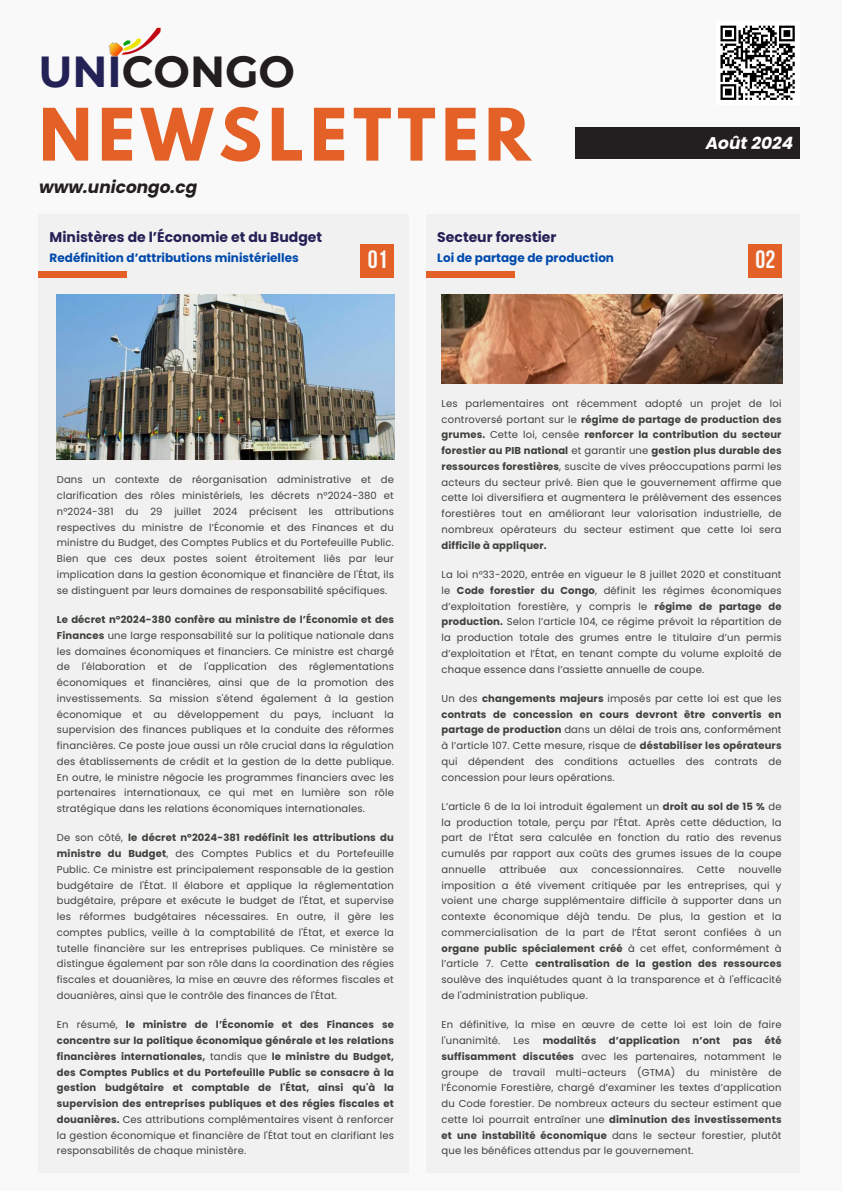
<style>
.page{position:relative;width:842px;height:1191px;background:#fff}
.page>*{position:absolute;margin:0;border:0;box-sizing:border-box;transform-origin:0 0}
.t1{font:700 64px "League Spartan";letter-spacing:.095em;color:#e36127}
.t2{font:700 43.3px "Montserrat";color:#221e1f}
.t3{font:700 25px "Bebas Neue";color:#f9f9f9}
.t4{font:italic 700 17px "Poppins";color:#231f20}
.t5{font:italic 700 17px "Poppins";color:#fff}
.t6{font:700 14px "Poppins";color:#232155}
.t7{font:700 12px "Poppins";color:#004aad}
.t8{font:10px/15.8px "Poppins";letter-spacing:.015em;color:#3e423c;text-align:justify}
.t9{font:700 10px/15.8px "Poppins";letter-spacing:.015em;color:#3e423c;text-align:justify}
.s1{color:#232155}
.s2{font-weight:700}
.s3{font-weight:400}
</style>
<div class="page">
<div style="left:0;top:0;width:842px;height:1190px;background:#f9f9f9"></div>
<img style="left:108px;top:42px;width:13px;height:15px">
<img style="left:121px;top:28px;width:39px;height:27px">
<div style="left:575px;top:127px;width:224px;height:32px;background:#231f20"></div>
<div style="left:426px;top:214px;width:373px;height:959px;background:#f1f1f1"></div>
<div style="left:716px;top:21px;width:83px;height:83px;background:#fff"></div>
<svg style="left:720px;top:25px;width:75px;height:75px"></svg>
<div style="left:39px;top:214px;width:370px;height:958px;background:#f1f1f1"></div>
<div style="left:360px;top:244px;width:34px;height:33px;background:#e36127"></div>
<div style="left:38px;top:271px;width:89px;height:6px;background:#e36127"></div>
<div style="left:748px;top:244px;width:34px;height:33px;background:#e36127"></div>
<div style="left:426px;top:271px;width:89px;height:6px;background:#e36127"></div>
<img style="left:442px;top:294px;width:340px;height:89px">
<img style="left:57px;top:294px;width:337px;height:165px">
<h2 class="t2" style="left:38px;top:45px;width:258px"><span class="s1">UNI</span>CONGO</h2>
<p class="t1" style="left:39px;top:103px;width:493px">NEWSLETTER</p>
<h3 class="t4" style="left:39px;top:175px;width:160px">www.unicongo.cg</h3>
<h1 class="t5" style="left:706px;top:131px;width:89px">Août 2024</h1>
<p class="t6" style="left:50px;top:228px;width:274px">Ministères de l’Économie et du Budget</p>
<h2 class="t7" style="left:50px;top:250px;width:251px">Redéfinition d’attributions ministérielles</h2>
<p class="t3" style="left:755px;top:249px;width:21px">02</p>
<p class="t6" style="left:437px;top:228px;width:121px">Secteur forestier</p>
<p class="t7" style="left:437px;top:250px;width:178px">Loi de partage de production</p>
<h2 class="t3" style="left:368px;top:249px;width:21px">01</h2>
<h4 class="t8" style="left:57px;top:472px;width:339px">Dans un contexte de réorganisation administrative et de clarification des rôles ministériels, les décrets n°2024-380 et n°2024-381 du 29 juillet 2024 précisent les attributions respectives du ministre de l’Économie et des Finances et du ministre du Budget, des Comptes Publics et du Portefeuille Public.<br>Bien que ces deux postes soient étroitement liés par leur implication dans la gestion économique et financière de l'État, ils se distinguent par leurs domaines de responsabilité spécifiques.</h4>
<p class="t8" style="left:57px;top:611px;width:339px"><span class="s2">Le décret n°2024-380 confère au ministre de l’Économie et des Finances</span> une large responsabilité sur la politique nationale dans les domaines économiques et financiers. Ce ministre est chargé de l'élaboration et de l'application des réglementations économiques et financières, ainsi que de la promotion des investissements. Sa mission s'étend également à la gestion économique et au développement du pays, incluant la supervision des finances publiques et la conduite des réformes financières. Ce poste joue aussi un rôle crucial dans la régulation des établissements de crédit et la gestion de la dette publique.<br>En outre, le ministre négocie les programmes financiers avec les partenaires internationaux, ce qui met en lumière son rôle stratégique dans les relations économiques internationales.</p>
<h3 class="t8" style="left:57px;top:829px;width:339px">De son côté, <span class="s2">le décret n°2024-381 redéfinit les attributions du ministre du Budget</span>, des Comptes Publics et du Portefeuille Public. Ce ministre est principalement responsable de la gestion budgétaire de l'État. Il élabore et applique la réglementation budgétaire, prépare et exécute le budget de l'État, et supervise les réformes budgétaires nécessaires. En outre, il gère les comptes publics, veille à la comptabilité de l'État, et exerce la tutelle financière sur les entreprises publiques. Ce ministère se distingue également par son rôle dans la coordination des régies fiscales et douanières, la mise en œuvre des réformes fiscales et douanières, ainsi que le contrôle des finances de l'État.</h3>
<h4 class="t9" style="left:57px;top:1016px;width:339px"><span class="s3">En résumé,</span> le ministre de l’Économie et des Finances se concentre sur la politique économique générale et les relations financières internationales, <span class="s3">tandis que</span> le ministre du Budget, des Comptes Publics et du Portefeuille Public se consacre à la gestion budgétaire et comptable de l'État, ainsi qu'à la supervision des entreprises publiques et des régies fiscales et douanières. <span class="s3">Ces attributions complémentaires visent à renforcer la gestion économique et financière de l'État tout en clarifiant les responsabilités de chaque ministère.</span></h4>
<p class="t8" style="left:442px;top:395px;width:342px">Les parlementaires ont récemment adopté un projet de loi controversé portant sur le <span class="s2">régime de partage de production des grumes.</span> Cette loi, censée <span class="s2">renforcer la contribution du secteur forestier au PIB national</span> et garantir une <span class="s2">gestion plus durable des ressources forestières</span>, suscite de vives préoccupations parmi les acteurs du secteur privé. Bien que le gouvernement affirme que cette loi diversifiera et augmentera le prélèvement des essences forestières tout en améliorant leur valorisation industrielle, de nombreux opérateurs du secteur estiment que cette loi sera <span class="s2">difficile à appliquer.</span></p>
<p class="t8" style="left:442px;top:566px;width:341px">La loi n°33-2020, entrée en vigueur le 8 juillet 2020 et constituant le <span class="s2">Code forestier du Congo</span>, définit les régimes économiques d’exploitation forestière, y compris le <span class="s2">régime de partage de production.</span> Selon l’article 104, ce régime prévoit la répartition de la production totale des grumes entre le titulaire d’un permis d’exploitation et l’État, en tenant compte du volume exploité de chaque essence dans l’assiette annuelle de coupe.</p>
<p class="t8" style="left:442px;top:690px;width:341px">Un des <span class="s2">changements majeurs</span> imposés par cette loi est que les <span class="s2">contrats de concession en cours devront être convertis en partage de production</span> dans un délai de trois ans, conformément à l’article 107. Cette mesure, risque de <span class="s2">déstabiliser les opérateurs </span>qui dépendent des conditions actuelles des contrats de concession pour leurs opérations.</p>
<p class="t8" style="left:442px;top:798px;width:341px">L’article 6 de la loi introduit également un <span class="s2">droit au sol de 15 %</span> de la production totale, perçu par l’État. Après cette déduction, la part de l’État sera calculée en fonction du ratio des revenus cumulés par rapport aux coûts des grumes issues de la coupe annuelle</p>
<p class="t8" style="left:499px;top:861px;width:48px">attribuée</p>
<p class="t8" style="left:560px;top:861px;width:20px">aux</p>
<p class="t8" style="left:591px;top:861px;width:94px">concessionnaires.</p>
<p class="t8" style="left:697px;top:861px;width:29px">Cette</p>
<p class="t8" style="left:442px;top:861px;width:341px;text-indent:297px">nouvelle imposition a été vivement critiquée par les entreprises, qui y voient une charge supplémentaire difficile à supporter dans un contexte économique déjà tendu. De plus, la gestion et la commercialisation de la part de l’État seront confiées à un <span class="s2">organe public spécialement créé</span> à cet effet, conformément à l’article 7. Cette <span class="s2">centralisation de la gestion des ressources </span>soulève des inquiétudes quant à la transparence et à l'efficacité de l'administration publique.</p>
<p class="t8" style="left:442px;top:1016px;width:341px">En définitive, la mise en œuvre de cette loi est loin de faire l'unanimité.</p>
<p class="t8" style="left:442px;top:1032px;width:342px;text-indent:323px"><span class="s2">été suffisamment discutées</span> avec les partenaires, notamment le groupe de travail multi-acteurs (GTMA) du ministère de l’Économie Forestière, chargé d’examiner les textes d’application du Code forestier. De nombreux acteurs du secteur estiment que cette loi pourrait entraîner une <span class="s2">diminution des investissements et une instabilité économique</span> dans le secteur forestier, plutôt que les bénéfices attendus par le gouvernement.</p>
<p class="t8" style="left:514px;top:1032px;width:18px">Les</p>
<p class="t9" style="left:543px;top:1032px;width:55px">modalités</p>
<p class="t9" style="left:609px;top:1032px;width:72px">d’application</p>
<p class="t9" style="left:692px;top:1032px;width:29px">n’ont</p>
<p class="t9" style="left:733px;top:1032px;width:21px">pas</p>
</div>
